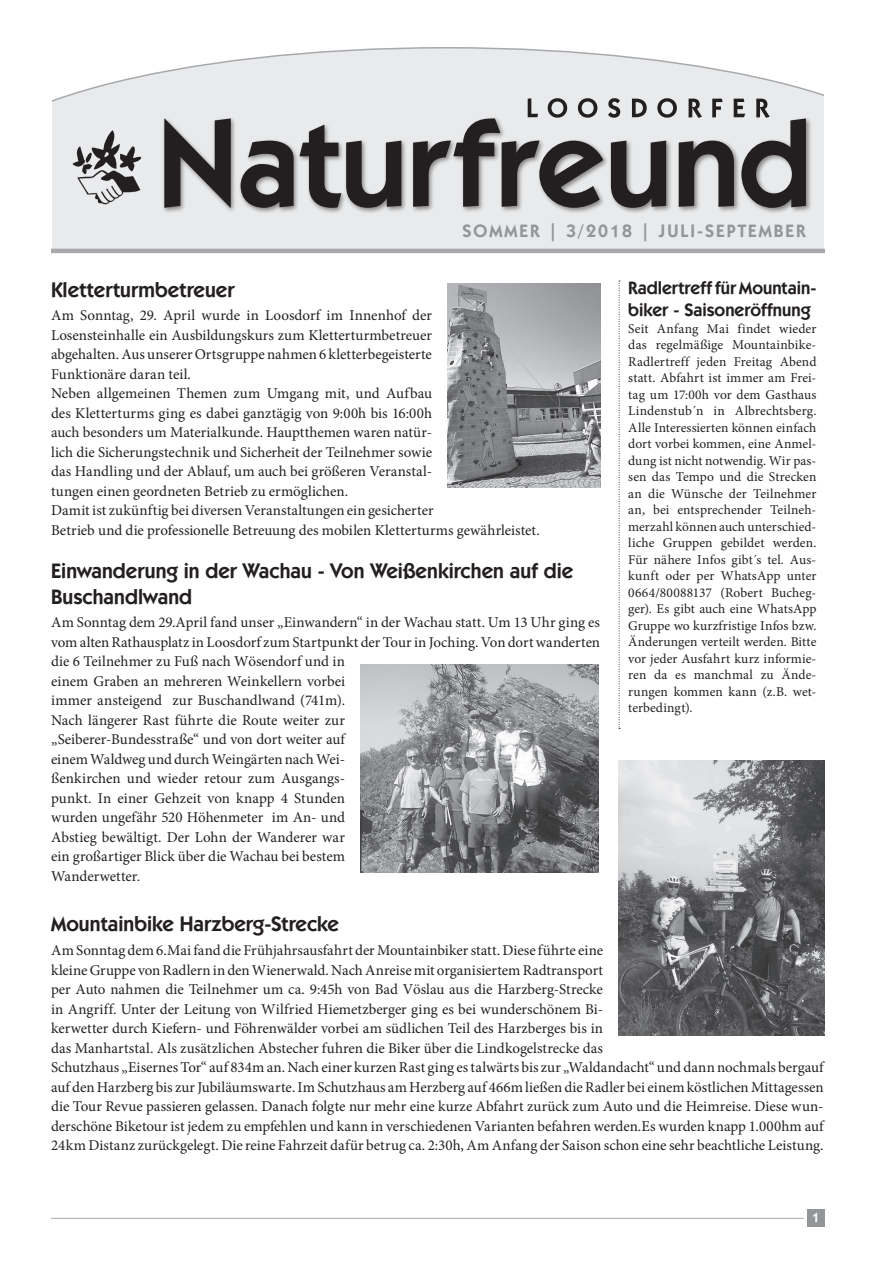
<style>
.page{position:relative;width:893px;height:1263px;background:#fff}
.page>*{position:absolute;margin:0;border:0;box-sizing:border-box;transform-origin:0 0}
.S_1_Titel{font:600 21px/25.3px "Kabel IT Cby BT";letter-spacing:.005em;color:#231f20}
.Grundtext{font:600 18px/21.8px "Kabel IT Cby BT";color:#231f20}
.t1{font:600 18px "Kabel IT Cby BT";letter-spacing:.11em;color:#939598}
.Grundtext-2{font:15px/19.5px "Minion Pro";color:#231f20}
.Grundtext-3{font:13.5px/16.5px "Minion Pro";letter-spacing:.01em;color:#231f20;text-align:justify}
.t2{font:600 13.5px "Kabel IT Cby BT";color:#fff}
</style>
<div class="page">
<svg style="left:51px;top:47px;width:774px;height:202px;background:#ebecec"></svg>
<svg style="left:528px;top:98px;width:242px;height:18px;background:#aaaaab"></svg>
<hr style="left:51px;top:249px;width:774px;height:4px;background:#a8a9ad">
<div style="left:162px;top:116px;width:650px;height:98px;background:#231f20;opacity:.5"></div>
<svg style="left:164px;top:118px;width:642px;height:90px;background:#908f90"></svg>
<svg style="left:66px;top:129px;width:84px;height:77px"></svg>
<img style="left:72px;top:129px;width:69px;height:76px">
<hr style="left:51px;top:1218px;width:753px;height:1px;background:#a8a9ad">
<div style="left:808px;top:1210px;width:17px;height:17px;background:#939598"></div>
<svg style="left:619px;top:281px;width:1px;height:448px"></svg>
<img style="left:361px;top:664px;width:237px;height:209px">
<img style="left:447px;top:283px;width:153px;height:204px">
<img style="left:619px;top:760px;width:206px;height:275px">
<p class="t1" style="left:462px;top:220px;width:345px">SOMMER | 3/2018 | JULI-SEPTEMBER</p>
<p class="Grundtext" style="left:628px;top:277px;width:190px">Radlertreff für Mountain&shy;biker - Saisoneröffnung</p>
<p class="Grundtext-3" style="left:628px;top:320px;width:190px">Seit Anfang Mai findet wieder das regelmäßige Mountainbike-Radlertreff jeden Freitag Abend statt. Abfahrt ist immer am Frei&shy;tag um 17:00h vor dem Gasthaus Lindenstub´n in Albrechtsberg.<br>Alle Interessierten können einfach dort vorbei kommen, eine Anmel&shy;dung ist nicht notwendig. Wir pas&shy;sen das Tempo und die Strecken an die Wünsche der Teilnehmer an, bei entsprechender Teilneh&shy;merzahl können auch unterschied&shy;liche Gruppen gebildet werden.<br>Für nähere Infos gibt´s tel. Aus&shy;kunft oder per WhatsApp unter 0664/80088137 (Robert Bucheg&shy;ger). Es gibt auch eine WhatsApp Gruppe wo kurzfristige Infos bzw.<br>Änderungen verteilt werden. Bitte vor jeder Ausfahrt kurz informie&shy;ren da es manchmal zu Ände&shy;rungen kommen kann (z.B. wet&shy;terbedingt).</p>
<p class="S_1_Titel" style="left:51px;top:276px;width:185px">Kletterturmbetreuer</p>
<p class="Grundtext-2" style="left:51px;top:306px;width:383px;text-align:justify">Am Sonntag, 29. April wurde in Loosdorf im Innenhof der Losensteinhalle ein Ausbildungskurs zum Kletterturmbetreuer abgehalten. Aus unserer Ortsgruppe nahmen 6 kletterbegeisterte Funktionäre daran teil.</p>
<p class="Grundtext-2" style="left:51px;top:384px;width:383px;text-align:justify">Neben allgemeinen Themen zum Umgang mit, und Aufbau des Kletterturms ging es dabei ganztägig von 9:00h bis 16:00h auch besonders um Materialkunde. Hauptthemen waren natür&shy;lich die Sicherungstechnik und Sicherheit der Teilnehmer sowie das Handling und der Ablauf, um auch bei größeren Veranstal&shy;tungen einen geordneten Betrieb zu ermöglichen.</p>
<p class="Grundtext-2" style="left:51px;top:501px;width:490px">Damit ist zukünftig bei diversen Veranstaltungen ein gesicherter<br>Betrieb und die professionelle Betreuung des mobilen Kletterturms gewährleistet.</p>
<p class="S_1_Titel" style="left:51px;top:558px;width:524px">Einwanderung in der Wachau - Von Weißenkirchen auf die<br>Buschandlwand</p>
<p class="Grundtext-2" style="left:51px;top:613px;width:551px">Am Sonntag dem 29.April fand unser „Einwandern“ in der Wachau statt. Um 13 Uhr ging es vom alten Rathausplatz in Loosdorf zum Startpunkt der Tour in Joching. Von dort wanderten die 6 Teilnehmer zu Fuß nach Wösendorf und in<br>einem Graben an mehreren Weinkellern vorbei<br>immer ansteigend zur Buschandlwand (741m).<br>Nach längerer Rast führte die Route weiter zur<br>„Seiberer-Bundesstraße“ und von dort weiter auf<br>einem Waldweg und durch Weingärten nach Wei-<br>ßenkirchen und wieder retour zum Ausgangs-<br>punkt. In einer Gehzeit von knapp 4 Stunden<br>wurden ungefähr 520 Höhenmeter im An- und<br>Abstieg bewältigt. Der Lohn der Wanderer war<br>ein großartiger Blick über die Wachau bei bestem<br>Wanderwetter.</p>
<p class="S_1_Titel" style="left:51px;top:911px;width:289px">Mountainbike Harzberg-Strecke</p>
<p class="Grundtext-2" style="left:51px;top:940px;width:774px">Am Sonntag dem 6.Mai fand die Frühjahrsausfahrt der Mountainbiker statt. Diese führte eine<br>kleine Gruppe von Radlern in den Wienerwald. Nach Anreise mit organisiertem Radtransport<br>per Auto nahmen die Teilnehmer um ca. 9:45h von Bad Vöslau aus die Harzberg-Strecke<br>in Angriff. Unter der Leitung von Wilfried Hiemetzberger ging es bei wunderschönem Bi-<br>kerwetter durch Kiefern- und Föhrenwälder vorbei am südlichen Teil des Harzberges bis in<br>das Manhartstal. Als zusätzlichen Abstecher fuhren die Biker über die Lindkogelstrecke das<br>Schutzhaus „Eisernes Tor“ auf 834m an. Nach einer kurzen Rast ging es talwärts bis zur „Waldandacht“ und dann nochmals bergauf auf den Harzberg bis zur Jubiläumswarte. Im Schutzhaus am Herzberg auf 466m ließen die Radler bei einem köstlichen Mittagessen die Tour Revue passieren gelassen. Danach folgte nur mehr eine kurze Abfahrt zurück zum Auto und die Heimreise. Diese wun&shy;derschöne Biketour ist jedem zu empfehlen und kann in verschiedenen Varianten befahren werden.Es wurden knapp 1.000hm auf 24km Distanz zurückgelegt. Die reine Fahrzeit dafür betrug ca. 2:30h, Am Anfang der Saison schon eine sehr beachtliche Leistung.</p>
<p class="t2" style="left:812px;top:1209px;width:9px">1</p>
</div>
